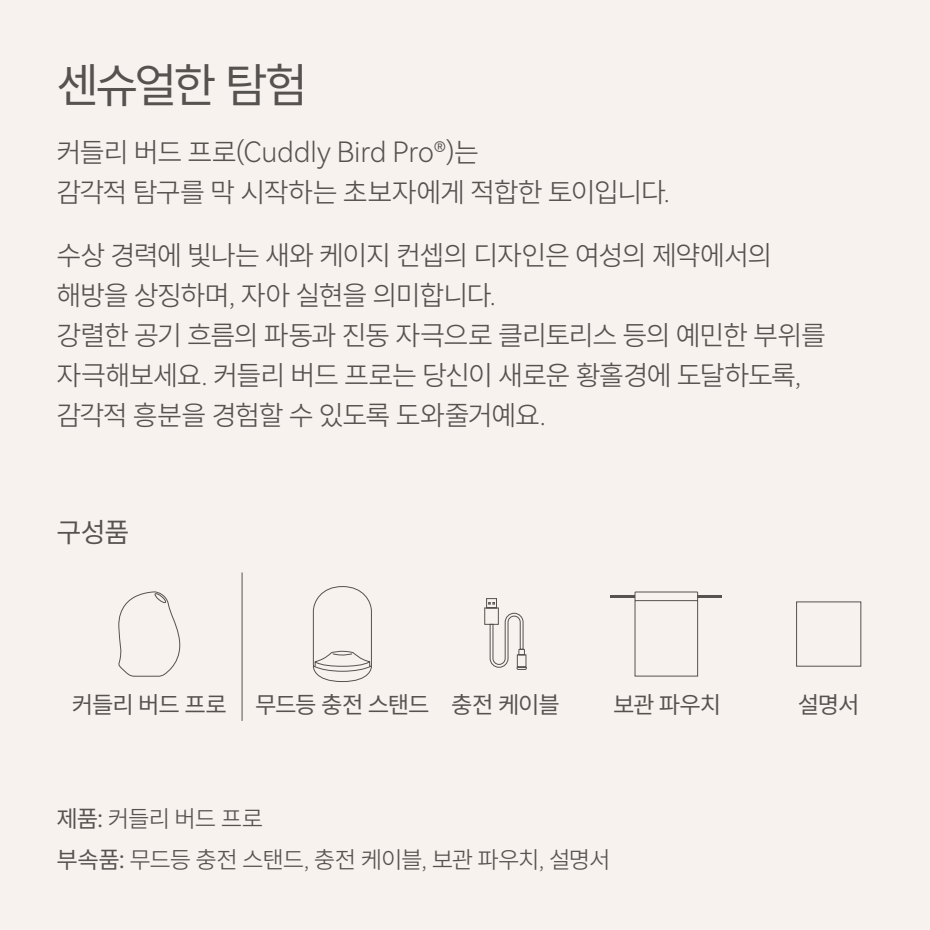
<style>
.page{position:relative;width:930px;height:930px;background:#f7f2ed}
.page>*{position:absolute;margin:0;border:0;box-sizing:border-box;transform-origin:0 0}
.t1{font:48px "Pretendard";letter-spacing:-.045em;color:#595757}
.t2{font:300 28px/40px "Pretendard";letter-spacing:-.025em;color:#595757}
.t3{font:28px "Harmony OS Sans SC Light";letter-spacing:-.005em;color:#595757}
.t4{font:28px "Pretendard";color:#595757}
.t5{font:300 24px/40px "Pretendard";letter-spacing:-.02em;color:#595757}
.t6{font:24px "Pretendard";letter-spacing:-.02em;color:#595757}
.s1{font-family:"Pretendard";font-weight:300}
.s2{font-family:"Harmony OS Sans SC Light";font-weight:400}
.s3{font-weight:400}
.s4{font-family:"Harmony OS Sans SC";font-weight:400}
</style>
<div class="page">
<h1 class="t1" style="left:57px;top:51px;width:252px">센슈얼한 탐험</h1>
<p class="t3" style="left:57px;top:132px;width:423px"><span class="s1">커들리 버드 프로</span>(Cuddly Bird Pro®)<span class="s1">는</span></p>
<p class="t2" style="left:57px;top:171px;width:615px">감각적 탐구를 막 시작하는 초보자에게 적합한 토이입니다<span class="s2">.</span></p>
<p class="t2" style="left:57px;top:234px;width:770px">수상 경력에 빛나는 새와 케이지 컨셉의 디자인은 여성의 제약에서의 해방을 상징하며<span class="s2">,</span> 자아 실현을 의미합니다<span class="s2">.<br></span>강렬한 공기 흐름의 파동과 진동 자극으로 클리토리스 등의 예민한 부위를 자극해보세요<span class="s2">.</span> 커들리 버드 프로는 당신이 새로운 황홀경에 도달하도록<span class="s2">, </span>감각적 흥분을 경험할 수 있도록 도와줄거예요<span class="s2">.</span></p>
<p class="t4" style="left:57px;top:512px;width:74px">구성품</p>
<p class="t6" style="left:72px;top:687px;width:489px">커들리 버드 프로 무드등 충전 스탠드 충전 케이블</p>
<p class="t6" style="left:613px;top:687px;width:109px">보관 파우치</p>
<p class="t5" style="left:57px;top:798px;width:555px"><span class="s3">제품</span><span class="s4">:</span> 커들리 버드 프로<br><span class="s3">부속품</span><span class="s4">:</span> 무드등 충전 스탠드<span class="s2">,</span> 충전 케이블<span class="s2">,</span> 보관 파우치<span class="s2">,</span> 설명서</p>
<p class="t6" style="left:798px;top:687px;width:62px">설명서</p>
</div>
